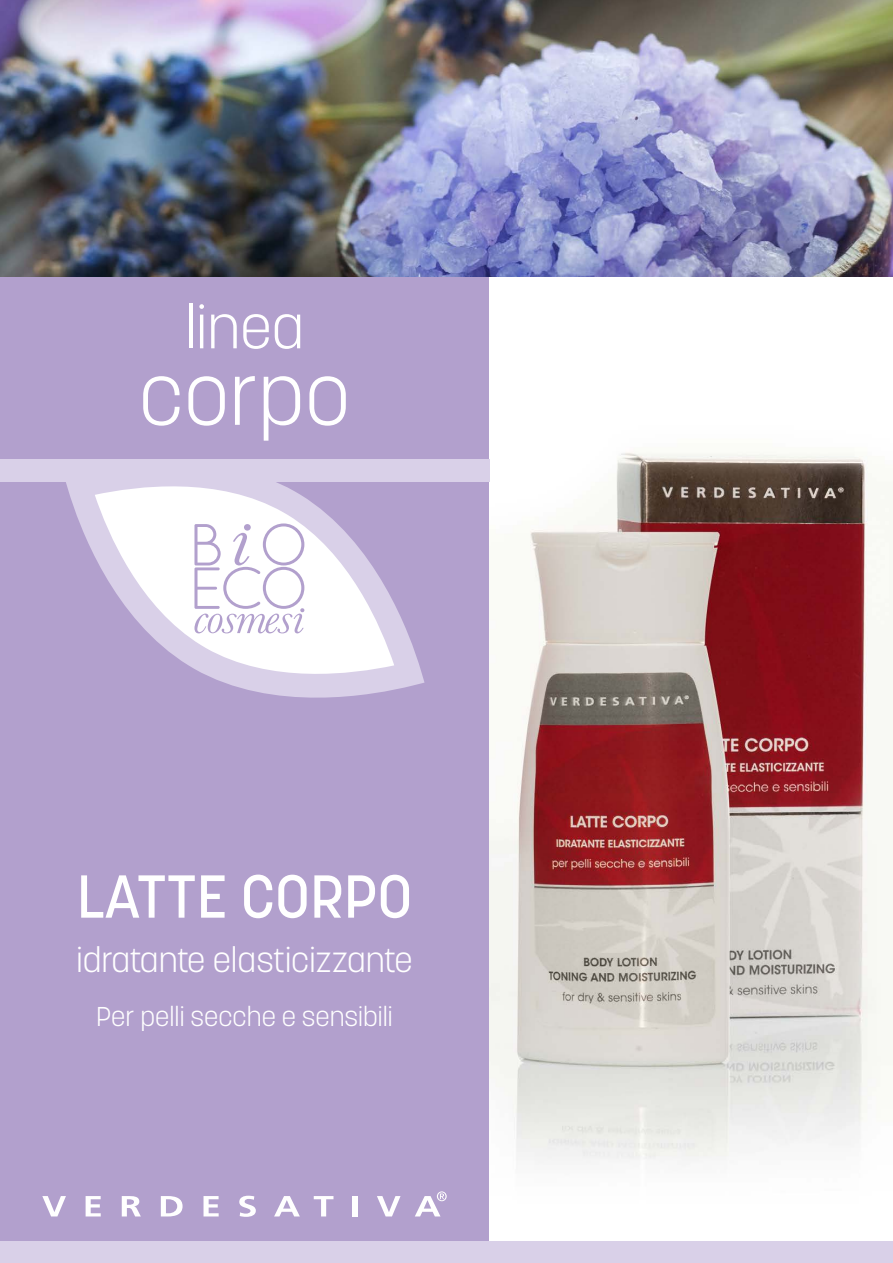
<style>
.page{position:relative;width:893px;height:1263px;background:#fff}
.page>*{position:absolute;margin:0;border:0;box-sizing:border-box;transform-origin:0 0}
.t1{font:300 85.5px "Korolev";color:#fff}
.t2{font:500 60px "Korolev";color:#fff}
.t3{font:300 60px "Korolev";color:#fff}
.t4{font:300 34.5px "Korolev";color:#fff}
.t5{font:300 27px "Korolev";color:#fff}
</style>
<div class="page">
<div style="left:0;top:276px;width:489px;height:966px;background:#b2a0cd"></div>
<img style="left:489px;top:452px;width:404px;height:790px">
<svg style="left:204px;top:1196px;width:15px;height:20px"></svg>
<svg style="left:239px;top:1196px;width:17px;height:21px"></svg>
<svg style="left:274px;top:1196px;width:26px;height:20px"></svg>
<svg style="left:314px;top:1196px;width:19px;height:20px"></svg>
<div style="left:353px;top:1196px;width:5px;height:20px;background:#fff"></div>
<svg style="left:377px;top:1196px;width:24px;height:20px"></svg>
<svg style="left:415px;top:1191px;width:32px;height:25px"></svg>
<svg style="left:42px;top:1196px;width:24px;height:20px"></svg>
<svg style="left:86px;top:1196px;width:15px;height:20px"></svg>
<svg style="left:122px;top:1196px;width:19px;height:20px"></svg>
<svg style="left:161px;top:1196px;width:22px;height:20px"></svg>
<div style="left:0;top:459px;width:489px;height:23px;background:#d9d0e8"></div>
<svg style="left:64px;top:447px;width:360px;height:266px"></svg>
<img style="left:0;top:0;width:893px;height:276px">
<div style="left:0;top:1242px;width:893px;height:21px;background:#d9d0e8"></div>
<h2 class="t3" style="left:185px;top:289px;width:121px">linea</h2>
<h1 class="t1" style="left:139px;top:340px;width:213px">corpo</h1>
<h2 class="t2" style="left:77px;top:859px;width:337px">LATTE CORPO</h2>
<p class="t4" style="left:77px;top:938px;width:337px">idratante elasticizzante</p>
<p class="t5" style="left:96px;top:999px;width:298px">Per pelli secche e sensibili</p>
</div>
